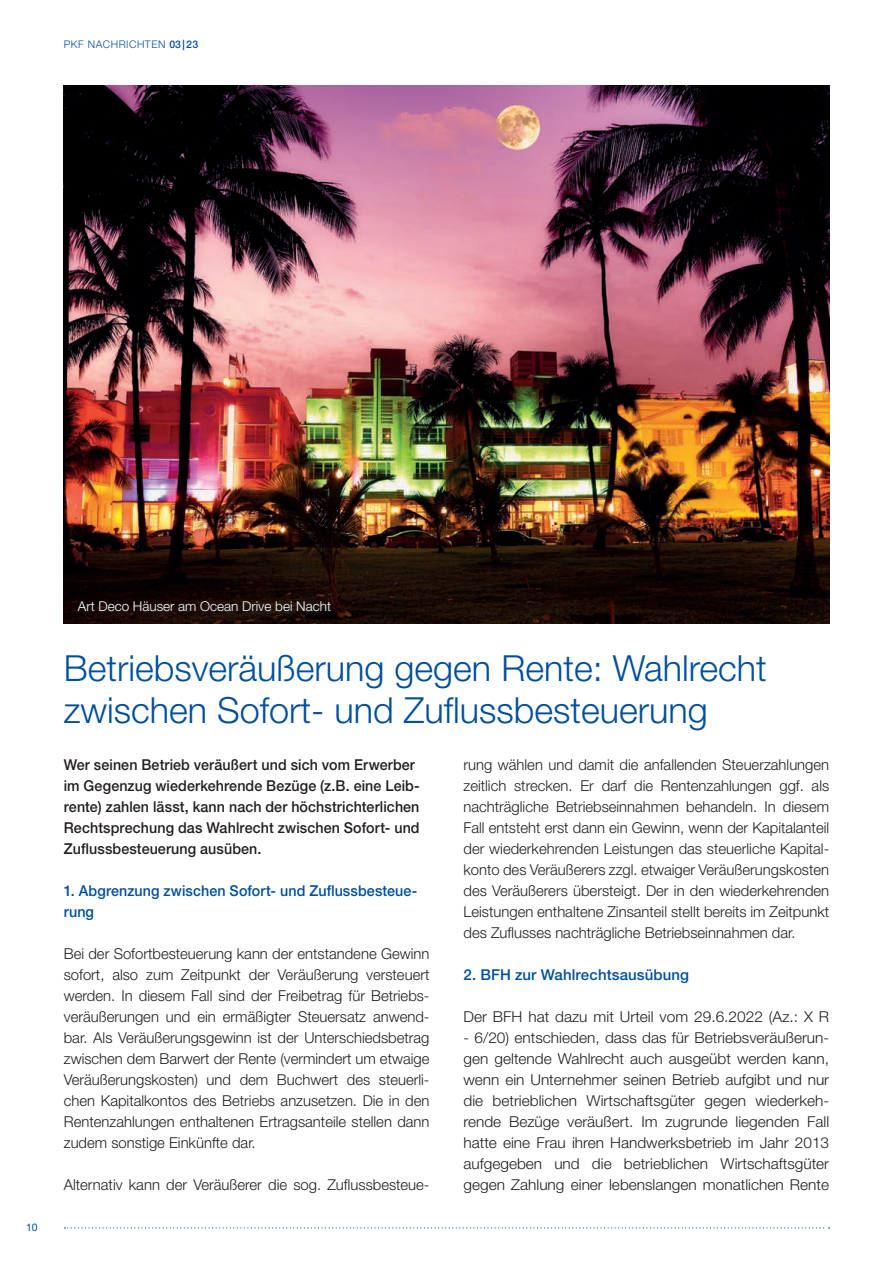
<style>
.page{position:relative;width:893px;height:1263px;background:#fff}
.page>*{position:absolute;margin:0;border:0;box-sizing:border-box;transform-origin:0 0}
.Headline{font:300 36px/42px "Helvetica Neue LT Std";color:#014f9e}
.Copy_Fließtext{font:300 15px/21px "Helvetica Neue LT Std";color:#231f20;text-align:justify}
.Zwischentitel{font:500 15px/21px "Helvetica Neue LT Std";letter-spacing:.01em;color:#231f20;scale:.95 1}
.Zwischentitel-2{font:500 15px/21px "Helvetica Neue LT Std";letter-spacing:.01em;color:#014f9e;scale:.95 1}
.Zwischentitel-3{font:500 15px "Helvetica Neue LT Std";letter-spacing:.01em;color:#014f9e}
.BU{font:300 13.5px "Helvetica Neue LT Std";color:#fff}
.t1{font:300 10.5px "Helvetica Neue LT Std";letter-spacing:.05em;color:#014f9e}
.t2{font:10.5px "Helvetica Neue LT Std";color:#014f9e}
.s1{font-weight:500}
</style>
<div class="page">
<img style="left:63px;top:85px;width:766px;height:539px">
<svg style="left:64px;top:1227px;width:766px;height:1px"></svg>
<div style="left:77px;top:600px;width:261px;height:19px;background:#231f20;opacity:.89"></div>
<div style="left:75px;top:598px;width:259px;height:16px;background:#231f20;opacity:.89"></div>
<p class="t1" style="left:64px;top:38px;width:136px">PKF NACHRICHTEN <span class="s1">03 | 23</span></p>
<p class="t2" style="left:26px;top:1220px;width:13px">10</p>
<p class="BU" style="left:78px;top:598px;width:255px">Art Deco Häuser am Ocean Drive bei Nacht</p>
<p class="Headline" style="left:64px;top:646px;width:704px">Betriebsveräußerung gegen Rente: Wahlrecht zwischen Sofort- und Zuflussbesteuerung</p>
<p class="Zwischentitel" style="left:64px;top:754px;width:376px">Wer seinen Betrieb veräußert und sich vom Erwerber im Gegenzug wiederkehrende Bezüge (z.B. eine Leib&shy;rente) zahlen lässt, kann nach der höchstrichterlichen Rechtsprechung das Wahlrecht zwischen Sofort- und Zuflussbesteuerung ausüben.</p>
<p class="Zwischentitel-2" style="left:64px;top:880px;width:374px">1. Abgrenzung zwischen Sofort- und Zuflussbesteue&shy;rung</p>
<p class="Copy_Fließtext" style="left:64px;top:942px;width:367px">Bei der Sofortbesteuerung kann der entstandene Gewinn sofort, also zum Zeitpunkt der Veräußerung versteuert werden. In diesem Fall sind der Freibetrag für Betriebs&shy;veräußerungen und ein ermäßigter Steuersatz anwend&shy;bar. Als Veräußerungsgewinn ist der Unterschiedsbetrag zwischen dem Barwert der Rente (vermindert um etwaige Veräußerungskosten) und dem Buchwert des steuerli&shy;chen Kapitalkontos des Betriebs anzusetzen. Die in den Rentenzahlungen enthaltenen Ertragsanteile stellen dann zudem sonstige Einkünfte dar.</p>
<p class="Copy_Fließtext" style="left:64px;top:1173px;width:367px">Alternativ kann der Veräußerer die sog. Zuflussbesteue-</p>
<p class="Copy_Fließtext" style="left:463px;top:753px;width:367px">rung wählen und damit die anfallenden Steuerzahlungen zeitlich strecken. Er darf die Rentenzahlungen ggf. als nachträgliche Betriebseinnahmen behandeln. In diesem Fall entsteht erst dann ein Gewinn, wenn der Kapitalanteil der wiederkehrenden Leistungen das steuerliche Kapital&shy;konto des Veräußerers zzgl. etwaiger Veräußerungskosten des Veräußerers übersteigt. Der in den wiederkehrenden Leistungen enthaltene Zinsanteil stellt bereits im Zeitpunkt des Zuflusses nachträgliche Betriebseinnahmen dar.</p>
<p class="Zwischentitel-3" style="left:463px;top:965px;width:227px">2. BFH zur Wahlrechtsausübung</p>
<p class="Copy_Fließtext" style="left:463px;top:1005px;width:367px">Der BFH hat dazu mit Urteil vom 29.6.2022 (Az.: X R</p>
<p class="Copy_Fließtext" style="left:463px;top:1026px;width:367px">- 6/20) entschieden, dass das für Betriebsveräußerun&shy;gen geltende Wahlrecht auch ausgeübt werden kann, wenn ein Unternehmer seinen Betrieb aufgibt und nur die betrieblichen Wirtschaftsgüter gegen wiederkeh&shy;rende Bezüge veräußert. Im zugrunde liegenden Fall hatte eine Frau ihren Handwerksbetrieb im Jahr 2013 aufgegeben und die betrieblichen Wirtschaftsgüter gegen Zahlung einer lebenslangen monatlichen Rente</p>
</div>
